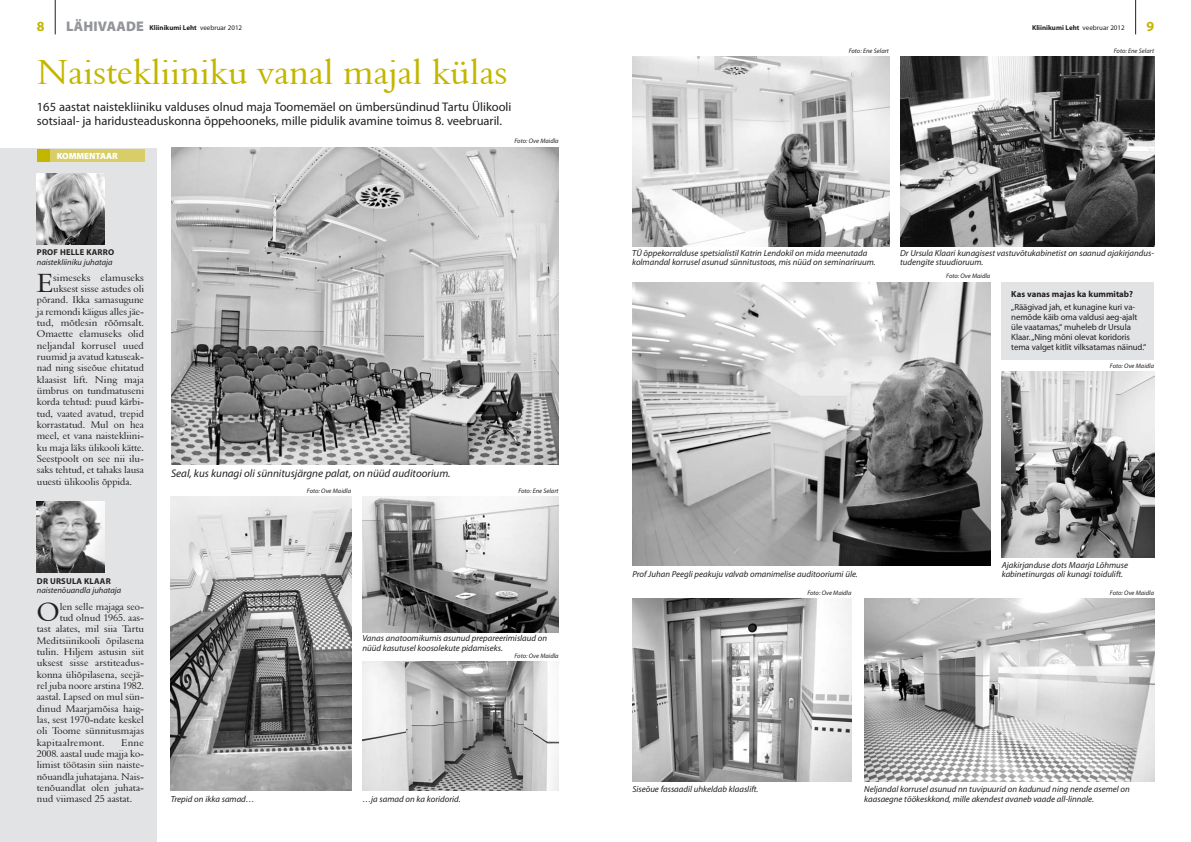
<style>
.page{position:relative;width:1191px;height:842px;background:#fff}
.page>*{position:absolute;margin:0;border:0;box-sizing:border-box;transform-origin:0 0}
.t1{font:35.8px "Aldine 401 BT Roman A";color:#c3b600}
.t2{font:27px "Aldine 401 BT Roman A";color:#231f20}
.t3{font:700 14px "Myriad Pro";color:#c3b600}
.t4{font:12.5px/14px "Myriad Pro";color:#231f20}
.t5{font:italic 11px "Myriad Pro";color:#231f20}
.t6{font:10px/11.3px "Aldine 401 BT Roman A";color:#231f20;text-align:justify}
.t7{font:10px "Aldine 401 BT Roman A";letter-spacing:.02em;color:#231f20}
.t8{font:900 9px "Myriad Pro";color:#fff}
.t9{font:italic 8.8px/9.5px "Myriad Pro";color:#231f20}
.t10{font:8.8px/10px "Myriad Pro";letter-spacing:-.01em;color:#231f20}
.t11{font:700 8.8px "Myriad Pro";color:#231f20}
.t12{font:italic 8.5px "Myriad Pro";color:#231f20}
.t13{font:700 8.5px "Myriad Pro";letter-spacing:.02em;color:#231f20}
.t14{font:700 7px "Myriad Pro";color:#231f20}
.t15{font:italic 6.5px "Myriad Pro";color:#231f20}
.s1{font-weight:900;font-size:14px;color:#939598}
.s2{font-weight:400}
</style>
<div class="page">
<div style="left:0;top:149px;width:157px;height:693px;background:#e2e3e4"></div>
<div style="left:1001px;top:282px;width:153px;height:78px;background:#e2e3e4"></div>
<hr style="left:55px;top:0;width:1px;height:34px;background:#231f20">
<hr style="left:1135px;top:0;width:1px;height:34px;background:#231f20">
<img style="left:1001px;top:371px;width:153px;height:186px">
<img style="left:632px;top:598px;width:219px;height:184px">
<img style="left:171px;top:496px;width:180px;height:295px">
<img style="left:632px;top:282px;width:358px;height:284px">
<div style="left:37px;top:149px;width:108px;height:13px;background:#d9cd67"></div>
<div style="left:37px;top:149px;width:12px;height:13px;background:#c3b600"></div>
<img style="left:37px;top:173px;width:68px;height:71px">
<img style="left:37px;top:502px;width:68px;height:71px">
<img style="left:171px;top:147px;width:387px;height:317px">
<img style="left:362px;top:662px;width:196px;height:129px">
<img style="left:900px;top:57px;width:254px;height:190px">
<img style="left:362px;top:496px;width:196px;height:136px">
<img style="left:632px;top:57px;width:257px;height:190px">
<img style="left:864px;top:598px;width:290px;height:184px">
<h3 class="t3" style="left:37px;top:21px;width:9px">8</h3>
<p class="t14" style="left:66px;top:25px;width:178px"><span class="s1">LÄHIVAADE</span> Kliinikumi Leht <span class="s2">veebruar 2012</span></p>
<p class="t14" style="left:1032px;top:25px;width:94px">Kliinikumi Leht <span class="s2">veebruar 2012</span></p>
<h3 class="t3" style="left:1146px;top:21px;width:9px">9</h3>
<h1 class="t1" style="left:37px;top:50px;width:472px">Naistekliiniku vanal majal külas</h1>
<p class="t4" style="left:37px;top:101px;width:476px">165 aastat naistekliiniku valduses olnud maja Toomemäel on ümbersündinud Tartu Ülikooli sotsiaal- ja haridusteaduskonna õppehooneks, mille pidulik avamine toimus 8. veebruaril.</p>
<p class="t8" style="left:57px;top:152px;width:63px">KOMMENTAAR</p>
<p class="t15" style="left:848px;top:48px;width:42px">Foto: Ene Selart</p>
<p class="t15" style="left:1113px;top:48px;width:42px">Foto: Ene Selart</p>
<p class="t15" style="left:514px;top:138px;width:46px">Foto: Ove Maidla</p>
<p class="t13" style="left:37px;top:249px;width:79px">PROF HELLE KARRO</p>
<p class="t12" style="left:37px;top:259px;width:77px">naistekliiniku juhataja</p>
<h2 class="t2" style="left:37px;top:266px;width:18px">E</h2>
<p class="t6" style="left:53px;top:271px;width:92px">simeseks elamuseks</p>
<p class="t6" style="left:53px;top:283px;width:92px">uksest sisse astudes oli</p>
<p class="t6" style="left:37px;top:294px;width:109px">põrand. Ikka samasugune</p>
<p class="t6" style="left:37px;top:306px;width:109px">ja remondi käigus alles jäe-</p>
<p class="t6" style="left:37px;top:317px;width:109px">tud, mõtlesin rõõmsalt.</p>
<p class="t6" style="left:37px;top:328px;width:109px">Omaette elamuseks olid</p>
<p class="t6" style="left:37px;top:340px;width:109px">neljandal korrusel uued</p>
<p class="t6" style="left:37px;top:351px;width:109px">ruumid ja avatud katuseak-</p>
<p class="t6" style="left:37px;top:362px;width:109px">nad ning siseõue ehitatud</p>
<p class="t6" style="left:37px;top:374px;width:109px">klaasist lift. Ning maja</p>
<p class="t6" style="left:37px;top:385px;width:109px">ümbrus on tundmatuseni</p>
<p class="t6" style="left:37px;top:396px;width:109px">korda tehtud: puud kärbi-</p>
<p class="t6" style="left:37px;top:408px;width:109px">tud, vaated avatud, trepid</p>
<p class="t6" style="left:37px;top:419px;width:109px">korrastatud. Mul on hea</p>
<p class="t6" style="left:37px;top:430px;width:109px">meel, et vana naistekliini-</p>
<p class="t6" style="left:37px;top:442px;width:109px">ku maja läks ülikooli kätte.</p>
<p class="t6" style="left:37px;top:453px;width:109px">Seestpoolt on see nii ilu-</p>
<p class="t6" style="left:37px;top:464px;width:109px">saks tehtud, et tahaks lausa</p>
<p class="t6" style="left:37px;top:476px;width:97px">uuesti ülikoolis õppida.</p>
<p class="t5" style="left:171px;top:469px;width:281px">Seal, kus kunagi oli sünnitusjärgne palat, on nüüd auditoorium.</p>
<p class="t15" style="left:307px;top:489px;width:46px">Foto: Ove Maidla</p>
<p class="t15" style="left:518px;top:489px;width:42px">Foto: Ene Selart</p>
<p class="t13" style="left:37px;top:578px;width:75px">DR URSULA KLAAR</p>
<p class="t12" style="left:37px;top:587px;width:86px">naistenõuandla juhataja</p>
<h2 class="t2" style="left:37px;top:595px;width:24px">O</h2>
<p class="t6" style="left:60px;top:600px;width:86px">len selle majaga seo-</p>
<p class="t6" style="left:60px;top:612px;width:86px">tud olnud 1965. aas-</p>
<p class="t6" style="left:37px;top:623px;width:109px">tast alates, mil siia Tartu</p>
<p class="t6" style="left:37px;top:634px;width:109px">Meditsiinikooli õpilasena</p>
<p class="t6" style="left:37px;top:646px;width:109px">tulin. Hiljem astusin siit</p>
<p class="t6" style="left:37px;top:657px;width:109px">uksest sisse arstiteadus-</p>
<p class="t6" style="left:37px;top:668px;width:109px">konna üliõpilasena, seejä-</p>
<p class="t6" style="left:37px;top:680px;width:109px">rel juba noore arstina 1982.</p>
<p class="t6" style="left:37px;top:691px;width:109px">aastal. Lapsed on mul sün-</p>
<p class="t6" style="left:37px;top:702px;width:109px">dinud Maarjamõisa haig-</p>
<p class="t6" style="left:37px;top:714px;width:109px">las, sest 1970-ndate keskel</p>
<p class="t6" style="left:37px;top:725px;width:109px">oli Toome sünnitusmajas</p>
<p class="t7" style="left:37px;top:736px;width:69px">kapitaalremont.</p>
<p class="t6" style="left:37px;top:736px;width:109px;text-indent:84px">Enne 2008. aastal uude majja ko&shy;limist töötasin siin naiste&shy;nõuandla juhatajana. Nais&shy;tenõuandlat olen juhata&shy;nud viimased 25 aastat.</p>
<p class="t9" style="left:362px;top:635px;width:186px">Vanas anatoomikumis asunud prepareerimislaud on nüüd kasutusel koosolekute pidamiseks.</p>
<p class="t15" style="left:514px;top:653px;width:46px">Foto: Ove Maidla</p>
<p class="t9" style="left:171px;top:795px;width:85px">Trepid on ikka samad…</p>
<p class="t9" style="left:362px;top:795px;width:100px">…ja samad on ka koridorid.</p>
<p class="t9" style="left:632px;top:249px;width:245px">TÜ õppekorralduse spetsialistil Katrin Lendokil on mida meenutada kolmandal korrusel asunud sünnitustoas, mis nüüd on seminariruum.</p>
<p class="t9" style="left:900px;top:249px;width:255px">Dr Ursula Klaari kunagisest vastuvõtukabinetist on saanud ajakirjandus&shy;tudengite stuudioruum.</p>
<p class="t15" style="left:946px;top:274px;width:46px">Foto: Ove Maidla</p>
<p class="t11" style="left:1011px;top:290px;width:123px">Kas vanas majas ka kummitab?</p>
<p class="t10" style="left:1011px;top:303px;width:137px">„Räägivad jah, et kunagine kuri va&shy;nemõde käib oma valdusi aeg-ajalt üle vaatamas,“ muheleb dr Ursula Klaar. „Ning mõni olevat koridoris tema valget kitlit vilksatamas näinud.“</p>
<p class="t15" style="left:1110px;top:363px;width:46px">Foto: Ove Maidla</p>
<p class="t9" style="left:632px;top:570px;width:227px">Prof Juhan Peegli peakuju valvab omanimelise auditooriumi üle.</p>
<p class="t9" style="left:1001px;top:561px;width:128px">Ajakirjanduse dots Maarja Lõhmuse kabinetinurgas oli kunagi toidulift.</p>
<p class="t15" style="left:807px;top:590px;width:46px">Foto: Ove Maidla</p>
<p class="t15" style="left:1109px;top:590px;width:46px">Foto: Ove Maidla</p>
<p class="t9" style="left:632px;top:786px;width:128px">Siseõue fassaadil uhkeldab klaaslift.</p>
<p class="t9" style="left:864px;top:786px;width:267px">Neljandal korrusel asunud nn tuvipuurid on kadunud ning nende asemel on kaasaegne töökeskkond, mille akendest avaneb vaade all-linnale.</p>
</div>
